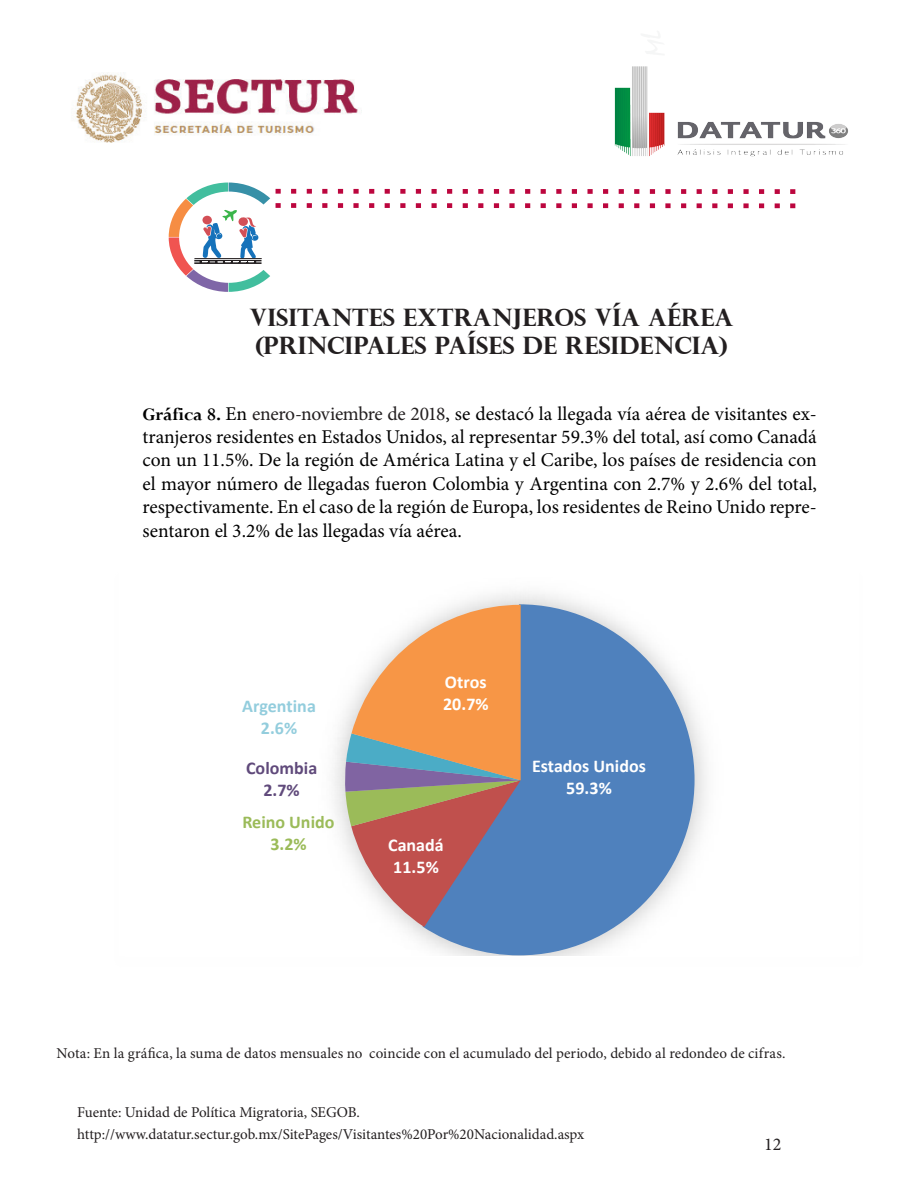
<style>
.page{position:relative;width:923px;height:1193px;background:#fff}
.page>*{position:absolute;margin:0;border:0;box-sizing:border-box;transform-origin:0 0}
.t1{font:700 24px/28.8px "Perpetua Titling";color:#231f20}
.t2{font:19.5px/23.4px "Minion Pro";color:#000;text-align:justify}
.t3{font:700 18px/21.9px "Calibri";color:#fff}
.t4{font:700 18px/21.9px "Calibri";letter-spacing:.005em;color:#9bbb59;text-align:center}
.t5{font:700 18px/21.9px "Calibri";color:#93cddd;text-align:center}
.t6{font:700 18px/21.9px "Calibri";color:#604a7b;text-align:center}
.t7{font:18px "Minion Pro";color:#231f20}
.t8{font:15px "Minion Pro";color:#231f20}
.s1{font-family:"Perpetua";font-weight:700;font-size:19.65px}
.s2{font-family:"Perpetua";font-weight:700}
.s3{color:#231f20}
</style>
<div class="page">
<img style="left:614px;top:66px;width:234px;height:91px">
<img style="left:76px;top:73px;width:286px;height:70px">
<svg style="left:291px;top:189px;width:5px;height:5px"></svg>
<svg style="left:291px;top:203px;width:5px;height:5px"></svg>
<svg style="left:306px;top:189px;width:6px;height:5px"></svg>
<svg style="left:322px;top:189px;width:5px;height:5px"></svg>
<svg style="left:306px;top:203px;width:6px;height:5px"></svg>
<svg style="left:322px;top:203px;width:5px;height:5px"></svg>
<svg style="left:338px;top:189px;width:5px;height:5px"></svg>
<svg style="left:353px;top:189px;width:5px;height:5px"></svg>
<svg style="left:338px;top:203px;width:5px;height:5px"></svg>
<svg style="left:353px;top:203px;width:5px;height:5px"></svg>
<svg style="left:369px;top:189px;width:5px;height:5px"></svg>
<svg style="left:384px;top:189px;width:6px;height:5px"></svg>
<svg style="left:369px;top:203px;width:5px;height:5px"></svg>
<svg style="left:384px;top:203px;width:6px;height:5px"></svg>
<svg style="left:400px;top:189px;width:5px;height:5px"></svg>
<svg style="left:416px;top:189px;width:5px;height:5px"></svg>
<svg style="left:400px;top:203px;width:5px;height:5px"></svg>
<svg style="left:416px;top:203px;width:5px;height:5px"></svg>
<svg style="left:431px;top:189px;width:5px;height:5px"></svg>
<svg style="left:447px;top:189px;width:5px;height:5px"></svg>
<svg style="left:431px;top:203px;width:5px;height:5px"></svg>
<svg style="left:447px;top:203px;width:5px;height:5px"></svg>
<svg style="left:462px;top:189px;width:6px;height:5px"></svg>
<svg style="left:478px;top:189px;width:5px;height:5px"></svg>
<svg style="left:462px;top:203px;width:6px;height:5px"></svg>
<svg style="left:478px;top:203px;width:5px;height:5px"></svg>
<svg style="left:494px;top:189px;width:5px;height:5px"></svg>
<svg style="left:509px;top:189px;width:5px;height:5px"></svg>
<svg style="left:493px;top:203px;width:6px;height:5px"></svg>
<svg style="left:509px;top:203px;width:5px;height:5px"></svg>
<svg style="left:525px;top:189px;width:5px;height:5px"></svg>
<svg style="left:540px;top:189px;width:5px;height:5px"></svg>
<svg style="left:525px;top:203px;width:5px;height:5px"></svg>
<svg style="left:540px;top:203px;width:5px;height:5px"></svg>
<svg style="left:556px;top:189px;width:5px;height:5px"></svg>
<svg style="left:571px;top:189px;width:6px;height:5px"></svg>
<svg style="left:556px;top:203px;width:5px;height:5px"></svg>
<svg style="left:571px;top:203px;width:6px;height:5px"></svg>
<svg style="left:587px;top:189px;width:5px;height:5px"></svg>
<svg style="left:603px;top:189px;width:5px;height:5px"></svg>
<svg style="left:587px;top:203px;width:5px;height:5px"></svg>
<svg style="left:603px;top:203px;width:5px;height:5px"></svg>
<svg style="left:618px;top:189px;width:5px;height:5px"></svg>
<svg style="left:634px;top:189px;width:5px;height:5px"></svg>
<svg style="left:618px;top:203px;width:5px;height:5px"></svg>
<svg style="left:634px;top:203px;width:5px;height:5px"></svg>
<svg style="left:649px;top:189px;width:6px;height:5px"></svg>
<svg style="left:665px;top:189px;width:5px;height:5px"></svg>
<svg style="left:649px;top:203px;width:6px;height:5px"></svg>
<svg style="left:665px;top:203px;width:5px;height:5px"></svg>
<svg style="left:681px;top:189px;width:5px;height:5px"></svg>
<svg style="left:696px;top:189px;width:5px;height:5px"></svg>
<svg style="left:681px;top:203px;width:5px;height:5px"></svg>
<svg style="left:696px;top:203px;width:5px;height:5px"></svg>
<svg style="left:712px;top:189px;width:5px;height:5px"></svg>
<svg style="left:727px;top:189px;width:5px;height:5px"></svg>
<svg style="left:712px;top:203px;width:5px;height:5px"></svg>
<svg style="left:727px;top:203px;width:5px;height:5px"></svg>
<svg style="left:743px;top:189px;width:5px;height:5px"></svg>
<svg style="left:759px;top:189px;width:5px;height:5px"></svg>
<svg style="left:743px;top:203px;width:5px;height:5px"></svg>
<svg style="left:759px;top:203px;width:5px;height:5px"></svg>
<svg style="left:774px;top:189px;width:5px;height:5px"></svg>
<svg style="left:790px;top:189px;width:5px;height:5px"></svg>
<svg style="left:774px;top:203px;width:5px;height:5px"></svg>
<svg style="left:790px;top:203px;width:5px;height:5px"></svg>
<svg style="left:169px;top:182px;width:111px;height:110px"></svg>
<img style="left:558px;top:597px;width:149px;height:250px">
<svg style="left:422px;top:604px;width:272px;height:351px;fill:#4f81bd"></svg>
<svg style="left:345px;top:604px;width:175px;height:322px;background:#c69982"></svg>
<p class="t1" style="left:249px;top:302px;width:485px">VISITANTES EXTRANJEROS VÍA AÉREA (PRINCIPALES PAÍSES DE RESIDENCIA)</p>
<p class="t2" style="left:142px;top:402px;width:675px"><span class="s1">Gráfica 8</span><span class="s2">.</span> En <span class="s3">enero-noviembre de 2018</span>, se destacó la llegada vía aérea de visitantes ex&shy;tranjeros residentes en Estados Unidos, al representar 59.3% del total, así como Canadá con un 11.5%. De la región de América Latina y el Caribe, los países de residencia con el mayor número de llegadas fueron Colombia y Argentina con 2.7% y 2.6% del total, respectivamente. En el caso de la región de Europa, los residentes de Reino Unido repre&shy;sentaron el 3.2% de las llegadas vía aérea.</p>
<p class="t5" style="left:242px;top:694px;width:75px">Argentina<br>2.6%</p>
<p class="t6" style="left:246px;top:756px;width:73px">Colombia<br>2.7%</p>
<p class="t4" style="left:242px;top:810px;width:94px">Reino Unido<br>3.2%</p>
<p class="t3" style="left:443px;top:670px;width:47px">Otros<br>20.7%</p>
<p class="t3" style="left:388px;top:833px;width:57px">Canadá<br>11.5%</p>
<p class="t3" style="left:532px;top:754px;width:115px;text-align:center">Estados Unidos<br>59.3%</p>
<p class="t8" style="left:57px;top:1042px;width:730px">Nota: En la gráfica, la suma de datos mensuales no coincide con el acumulado del periodo, debido al redondeo de cifras.</p>
<p class="t8" style="left:77px;top:1101px;width:284px">Fuente: Unidad de Política Migratoria, SEGOB.</p>
<p class="t8" style="left:77px;top:1123px;width:508px">http://www.datatur.sectur.gob.mx/SitePages/Visitantes%20Por%20Nacionalidad.aspx</p>
<p class="t7" style="left:764px;top:1131px;width:19px">12</p>
</div>
